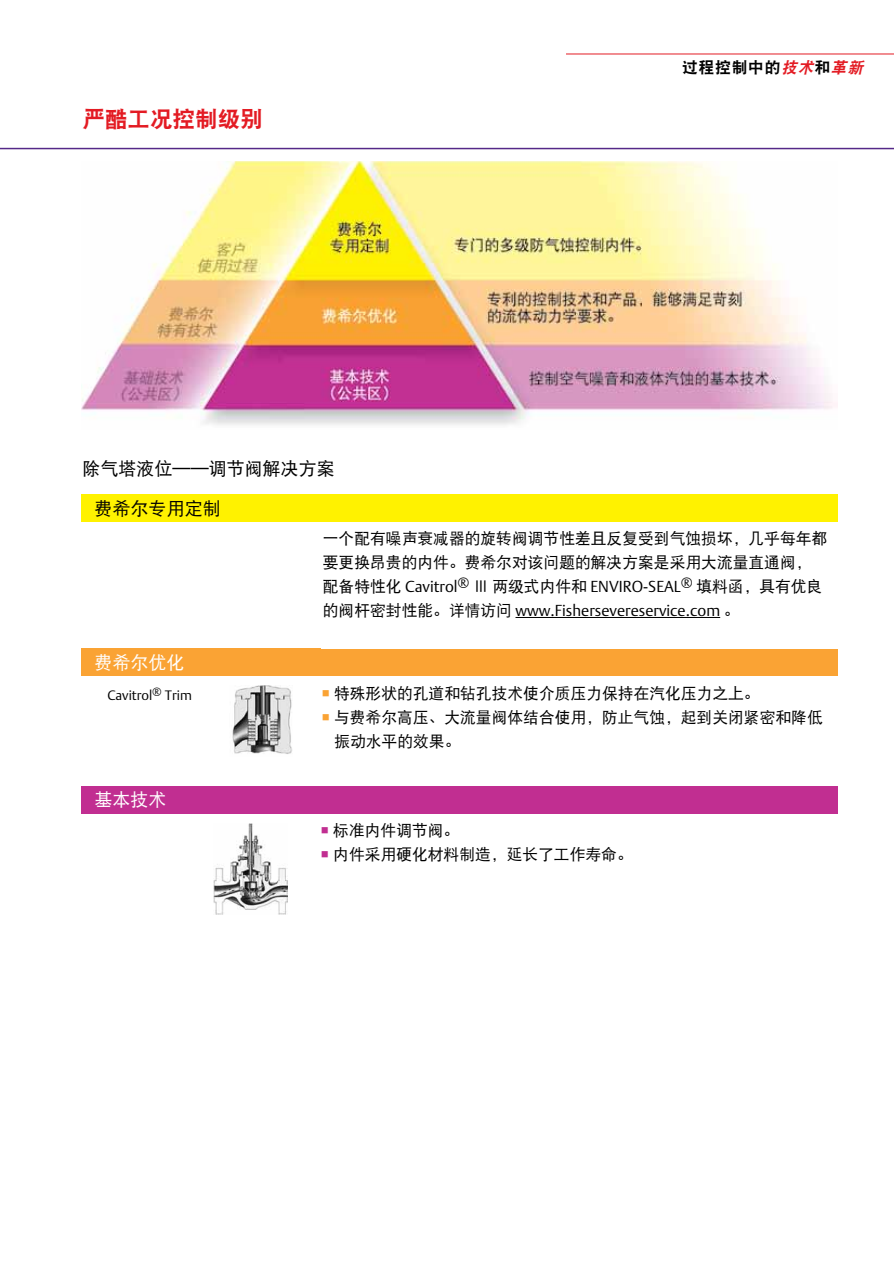
<style>
.page{position:relative;width:894px;height:1263px;background:#fff}
.page>*{position:absolute;margin:0;border:0;box-sizing:border-box;transform-origin:0 0}
.t1{font:22.5px "DF Hei W9";color:#e31b23}
.t2{font:18px "DF Hei W5";color:#000}
.t3{font:18px "DF Hei W5";color:#fff}
.t4{font:15.75px/24px "DF Hei W5";color:#000}
.t5{font:15.75px "DTL Argo T Light";color:#000}
.t6{font:15.75px "DF Hei W9";letter-spacing:.05em;color:#000}
.t7{font:13.5px "DTL Argo T Light";color:#000}
.s1{font-style:italic;color:#e31b23}
.s2{font-family:"DTL Argo T Light"}
.s3{font-family:"DF Hei W5"}
.s4{color:#faa334}
.s5{color:#c12e91}
</style>
<div class="page">
<hr style="left:565px;top:54px;width:328px;height:1px;background:#e31b23">
<hr style="left:0;top:148px;width:893px;height:1px;background:#552988">
<img style="left:81px;top:161px;width:756px;height:264px">
<div style="left:81px;top:495px;width:756px;height:27px;background:#fff200"></div>
<div style="left:81px;top:786px;width:756px;height:27px;background:#c12e91"></div>
<div style="left:81px;top:649px;width:756px;height:27px;background:#faa334"></div>
<hr style="left:515px;top:617px;width:205px;height:1px;background:#000">
<img style="left:232px;top:686px;width:60px;height:68px">
<img style="left:213px;top:823px;width:74px;height:91px">
<h1 class="t1" style="left:82px;top:108px;width:181px">严酷工况控制级别</h1>
<p class="t2" style="left:82px;top:459px;width:253px">除气塔液位——调节阀解决方案</p>
<p class="t2" style="left:94px;top:499px;width:127px">费希尔专用定制</p>
<p class="t6" style="left:681px;top:60px;width:186px">过程控制中的<span class="s1">技术</span>和<span class="s1">革新</span></p>
<p class="t3" style="left:94px;top:653px;width:91px">费希尔优化</p>
<p class="t7" style="left:107px;top:687px;width:86px">Cavitrol<sup>®</sup> Trim</p>
<p class="t3" style="left:94px;top:790px;width:73px">基本技术</p>
<p class="t4" style="left:323px;top:526px;width:506px">一个配有噪声衰减器的旋转阀调节性差且反复受到气蚀损坏，几乎每年都要更换昂贵的内件。费希尔对该问题的解决方案是采用大流量直通阀，配备特性化 <span class="s2">Cavitrol</span><sup>®</sup> Ⅲ 两级式内件和 <span class="s2">ENVIRO-SEAL</span><sup>®</sup> 填料函，具有优良</p>
<p class="t5" style="left:323px;top:601px;width:418px"><span class="s3">的阀杆密封性能。详情访问</span> www.Fishersevereservice.com <span class="s3">。</span></p>
<p class="t4" style="left:321px;top:681px;width:439px"><span class="s4">○</span> 特殊形状的孔道和钻孔技术使介质压力保持在汽化压力之上。</p>
<p class="t4" style="left:334px;top:705px;width:489px;text-indent:-13px"><span class="s4">○</span> 与费希尔高压、大流量阀体结合使用，防止气蚀，起到关闭紧密和降低振动水平的效果。</p>
<p class="t4" style="left:320px;top:818px;width:140px"><span class="s5">○</span> 标准内件调节阀。</p>
<p class="t4" style="left:320px;top:842px;width:313px"><span class="s5">○</span> 内件采用硬化材料制造，延长了工作寿命。</p>
</div>
